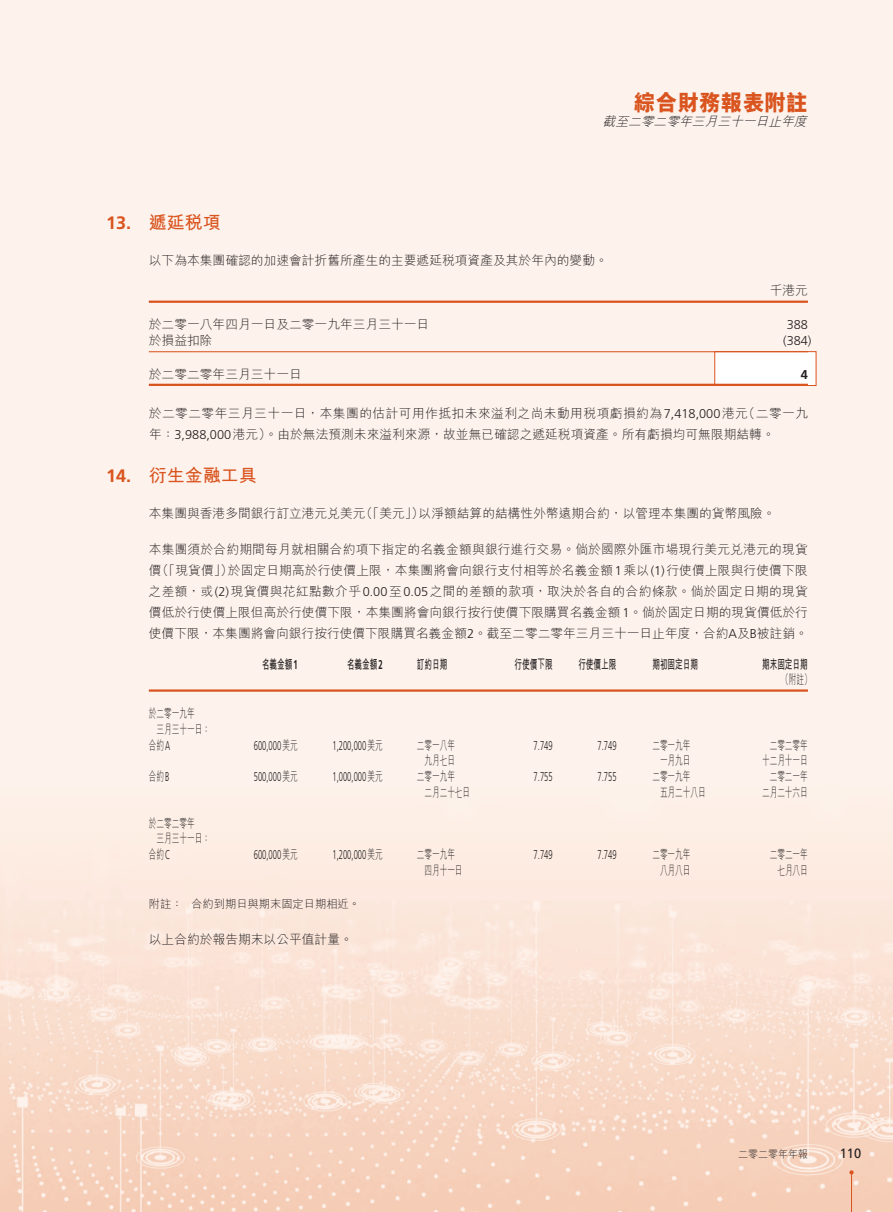
<style>
.page{position:relative;width:893px;height:1212px;background:#fff}
.page>*{position:absolute;margin:0;border:0;box-sizing:border-box;transform-origin:0 0}
.t1{font:800 22.8px "M Hei HK";color:#d9541e;scale:.95 1}
.t2{font:700 18px "M Hei HK";color:#d9541e}
.t3{font:700 18px "Frutiger LT Std";color:#d9541e}
.t4{font:13.5px "Frutiger LT Std";color:#231f20;scale:.95 1}
.t5{font:300 12.75px/21px "M Hei HK";color:#231f20;text-align:right}
.t6{font:300 12.75px/15.8px "M Hei HK";color:#231f20;scale:.6 1}
.t7{font:300 12.75px/21px "M Hei HK";letter-spacing:.035em;color:#231f20}
.t8{font:300 12.75px "Frutiger LT Std";color:#231f20;scale:.6 1}
.t9{font:700 12.75px "M Hei HK";color:#231f20;scale:.6 1}
.t10{font:italic 300 12.75px "M Hei HK";color:#231f20}
.t11{font:300 12.75px "Frutiger LT Std";color:#231f20}
.t12{font:700 12.75px "Frutiger LT Std";color:#231f20}
.t13{font:300 11.25px "M Hei HK";color:#231f20}
.t14{font:300 10.5px "M Hei HK";color:#231f20;scale:.95 1}
.s1{font-family:"Frutiger LT Std"}
.s2{font-family:"M Hei HK"}
</style>
<div class="page">
<img style="left:0;top:0;width:893px;height:1212px">
<hr style="left:851px;top:1172px;width:1px;height:40px;background:#d9541e">
<svg style="left:849px;top:1170px;width:5px;height:4px"></svg>
<div style="left:714px;top:351px;width:102px;height:35px;background:#fff;border:1px solid #d9541e"></div>
<hr style="left:149px;top:301px;width:659px;height:2px;background:#d9541e">
<hr style="left:149px;top:351px;width:659px;height:1px;background:#d9541e">
<hr style="left:149px;top:384px;width:659px;height:2px;background:#d9541e">
<hr style="left:149px;top:689px;width:659px;height:3px;background:#d9541e">
<h1 class="t1" style="left:634px;top:91px;width:185px">綜合財務報表附註</h1>
<p class="t10" style="left:603px;top:115px;width:209px">截至二零二零年三月三十一日止年度</p>
<h2 class="t3" style="left:106px;top:212px;width:27px">13.</h2>
<h2 class="t3" style="left:106px;top:465px;width:27px">14.</h2>
<h2 class="t2" style="left:149px;top:209px;width:73px">遞延稅項</h2>
<p class="t5" style="left:149px;top:249px;width:460px">以下為本集團確認的加速會計折舊所產生的主要遞延稅項資產及其於年內的變動。</p>
<p class="t5" style="left:149px;top:314px;width:282px">於二零一八年四月一日及二零一九年三月三十一日</p>
<p class="t5" style="left:149px;top:329px;width:65px">於損益扣除</p>
<p class="t5" style="left:149px;top:363px;width:154px">於二零二零年三月三十一日</p>
<p class="t5" style="left:770px;top:280px;width:40px">千港元</p>
<p class="t11" style="left:787px;top:317px;width:23px">388</p>
<p class="t11" style="left:783px;top:333px;width:30px">)384(</p>
<p class="t12" style="left:801px;top:367px;width:9px">4</p>
<p class="t5" style="left:743px;top:402px;width:67px">（二零一九</p>
<p class="t7" style="left:149px;top:402px;width:627px">於二零二零年三月三十一日，本集團的估計可用作抵扣未來溢利之尚未動用稅項虧損約為<span class="s1">7,418,000</span>港元<br>年：<span class="s1">3,988,000</span>港元）。由於無法預測未來溢利來源，故並無已確認之遞延稅項資產。所有虧損均可無限期結轉。</p>
<h2 class="t2" style="left:149px;top:462px;width:109px">衍生金融工具</h2>
<p class="t5" style="left:149px;top:502px;width:218px">本集團與香港多間銀行訂立港元兌美元</p>
<p class="t5" style="left:149px;top:538px;width:660px">本集團須於合約期間每月就相關合約項下指定的名義金額與銀行進行交易。倘於國際外匯市場現行美元兌港元的現貨於固定日期高於行使價上限，本集團將會向銀行支付相等於名義金額<span class="s1">1</span>乘以 <span class="s1">)1(</span> 行使價上限與行使價下限</p>
<p class="t5" style="left:360px;top:502px;width:65px">（「美元」）</p>
<p class="t5" style="left:419px;top:502px;width:358px">以淨額結算的結構性外幣遠期合約，以管理本集團的貨幣風險。</p>
<p class="t5" style="left:156px;top:559px;width:78px">（「現貨價」）</p>
<p class="t5" style="left:149px;top:559px;width:661px;text-align:left">價<br>之差額，或 <span class="s1">)2(</span> 現貨價與花紅點數介乎<span class="s1">0.00</span>至<span class="s1">0.05</span>之間的差額的款項，取決於各自的合約條款。倘於固定日期的現貨價低於行使價上限但高於行使價下限，本集團將會向銀行按行使價下限購買名義金額 。<span class="s1">1</span> 倘於固定日期的現貨價低於行使價下限，本集團將會向銀行按行使價下限購買名義金額。<span class="s1">2</span> 截至二零二零年三月三十一日止年度，合約<span class="s1">A</span>及<span class="s1">B</span>被註銷。</p>
<p class="t9" style="left:762px;top:655px;width:78px">期末固定日期</p>
<p class="t9" style="left:262px;top:655px;width:61px">名義金額<span class="s1">1</span></p>
<p class="t9" style="left:347px;top:655px;width:61px">名義金額<span class="s1">2</span></p>
<p class="t9" style="left:515px;top:655px;width:65px">行使價下限</p>
<p class="t9" style="left:578px;top:655px;width:65px">行使價上限</p>
<p class="t9" style="left:652px;top:655px;width:78px">期初固定日期</p>
<p class="t9" style="left:417px;top:655px;width:52px">訂約日期</p>
<p class="t6" style="left:156px;top:705px;width:91px;text-indent:-8px">於二零一九年<br>三月三十一日：</p>
<p class="t6" style="left:149px;top:737px;width:37px">合約<span class="s1">A</span></p>
<p class="t6" style="left:149px;top:768px;width:36px">合約<span class="s1">B</span></p>
<p class="t6" style="left:156px;top:815px;width:91px;text-indent:-8px">於二零二零年<br>三月三十一日：</p>
<p class="t6" style="left:149px;top:846px;width:37px">合約<span class="s1">C</span></p>
<p class="t8" style="left:254px;top:738px;width:75px">600,000<span class="s2">美元</span></p>
<p class="t8" style="left:332px;top:738px;width:85px">1,200,000<span class="s2">美元</span></p>
<p class="t8" style="left:254px;top:769px;width:75px">500,000<span class="s2">美元</span></p>
<p class="t8" style="left:332px;top:769px;width:85px">1,000,000<span class="s2">美元</span></p>
<p class="t8" style="left:254px;top:847px;width:75px">600,000<span class="s2">美元</span></p>
<p class="t8" style="left:332px;top:847px;width:85px">1,200,000<span class="s2">美元</span></p>
<p class="t13" style="left:149px;top:898px;width:35px">附註：</p>
<p class="t5" style="left:149px;top:928px;width:205px">以上合約於報告期末以公平值計量。</p>
<p class="t13" style="left:191px;top:898px;width:170px">合約到期日與期末固定日期相近。</p>
<p class="t6" style="left:417px;top:737px;width:65px">二零一八年</p>
<p class="t6" style="left:424px;top:752px;width:52px">九月七日</p>
<p class="t6" style="left:417px;top:768px;width:65px">二零一九年</p>
<p class="t6" style="left:424px;top:784px;width:78px">二月二十七日</p>
<p class="t6" style="left:417px;top:846px;width:65px">二零一九年</p>
<p class="t6" style="left:424px;top:862px;width:65px">四月十一日</p>
<p class="t6" style="left:781px;top:671px;width:53px">（附註(</p>
<p class="t8" style="left:534px;top:738px;width:33px">7.749</p>
<p class="t8" style="left:597px;top:738px;width:33px">7.749</p>
<p class="t6" style="left:652px;top:737px;width:65px">二零一九年</p>
<p class="t6" style="left:770px;top:737px;width:65px">二零二零年</p>
<p class="t6" style="left:660px;top:752px;width:52px">一月九日</p>
<p class="t6" style="left:762px;top:752px;width:78px">十二月十一日</p>
<p class="t8" style="left:534px;top:769px;width:33px">7.755</p>
<p class="t8" style="left:597px;top:769px;width:33px">7.755</p>
<p class="t6" style="left:652px;top:768px;width:65px">二零一九年</p>
<p class="t6" style="left:770px;top:768px;width:65px">二零二一年</p>
<p class="t6" style="left:660px;top:784px;width:78px">五月二十八日</p>
<p class="t6" style="left:762px;top:784px;width:78px">二月二十六日</p>
<p class="t8" style="left:534px;top:847px;width:33px">7.749</p>
<p class="t8" style="left:597px;top:847px;width:33px">7.749</p>
<p class="t6" style="left:652px;top:846px;width:65px">二零一九年</p>
<p class="t6" style="left:770px;top:846px;width:65px">二零二一年</p>
<p class="t6" style="left:660px;top:862px;width:52px">八月八日</p>
<p class="t6" style="left:777px;top:862px;width:53px">七月八日</p>
<p class="t14" style="left:738px;top:1148px;width:75px">二零二零年年報</p>
<p class="t4" style="left:840px;top:1145px;width:24px">110</p>
</div>
